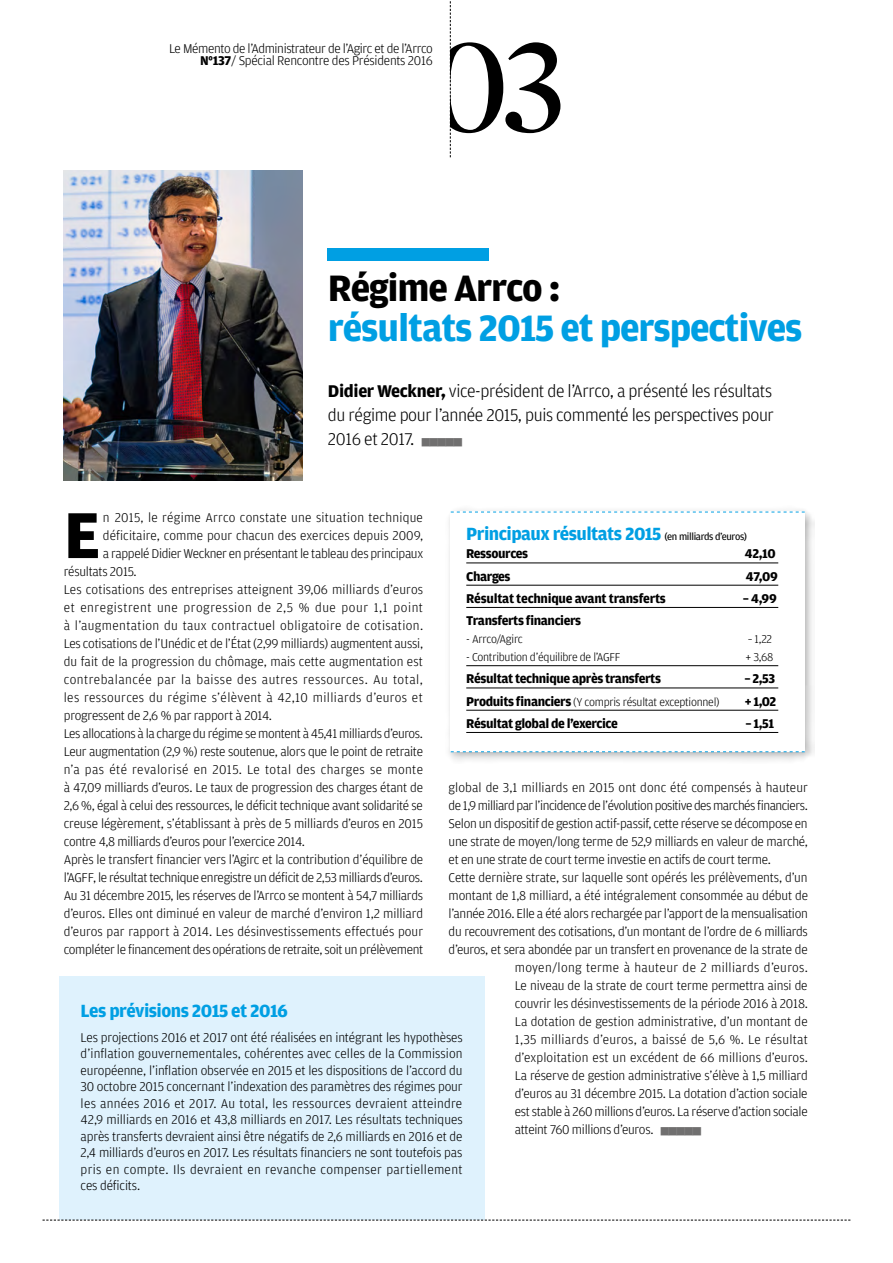
<style>
.page{position:relative;width:893px;height:1263px;background:#fff}
.page>*{position:absolute;margin:0;border:0;box-sizing:border-box;transform-origin:0 0}
.t1{font:141.15px "Mercury Display";color:#000}
.t2{font:700 68.85px "Amplitude";color:#000}
.t3{font:700 39px "Amplitude";letter-spacing:-.03em;color:#009fe3}
.t4{font:700 39px "Amplitude";letter-spacing:-.03em;color:#000}
.t5{font:700 18.75px "Amplitude";letter-spacing:-.03em;color:#009fe3}
.t6{font:300 18px/24px "Amplitude";letter-spacing:-.02em;color:#000;text-align:justify}
.t7{font:300 13.5px/16.5px "Amplitude";letter-spacing:-.015em;color:#000;text-align:right}
.t8{font:300 13.5px "Amplitude";letter-spacing:.005em;color:#000}
.t9{font:700 13.5px "Amplitude";letter-spacing:-.03em;color:#000}
.t10{font:300 13.5px "Amplitude";letter-spacing:.025em;color:#000}
.t11{font:300 13.5px "Amplitude";letter-spacing:.015em;color:#000}
.t12{font:300 13.5px "Amplitude";letter-spacing:-.035em;color:#000}
.t13{font:300 13.5px "Amplitude";letter-spacing:.035em;color:#000}
.t14{font:300 13.5px "Amplitude";letter-spacing:.03em;color:#000}
.t15{font:300 13.5px "Amplitude";letter-spacing:.04em;color:#000}
.t16{font:300 13.5px "Amplitude";letter-spacing:.01em;color:#000}
.t17{font:300 13.5px "Amplitude";letter-spacing:.02em;color:#000}
.t18{font:300 12px "Amplitude";letter-spacing:-.02em;color:#000}
.s1{font-weight:700}
.s2{color:#706f6f}
.s3{font-weight:400;font-size:10.5px;color:#000}
.s4{font-weight:700;font-size:13.5px}
</style>
<div class="page">
<svg style="left:450px;top:1px;width:1px;height:156px"></svg>
<div style="left:327px;top:248px;width:162px;height:13px;background:#009fe3"></div>
<div style="left:60px;top:976px;width:425px;height:244px;background:#dff2fd"></div>
<img style="left:64px;top:170px;width:239px;height:310px">
<div style="left:445px;top:506px;width:371px;height:258px;background:#000;opacity:.3"></div>
<div style="left:451px;top:512px;width:354px;height:240px;background:#fff"></div>
<svg style="left:451px;top:512px;width:354px;height:1px"></svg>
<svg style="left:451px;top:751px;width:354px;height:1px"></svg>
<hr style="left:466px;top:563px;width:312px;height:1px;background:#000">
<hr style="left:466px;top:585px;width:312px;height:1px;background:#000">
<hr style="left:466px;top:607px;width:312px;height:1px;background:#000">
<hr style="left:466px;top:665px;width:312px;height:1px;background:#000">
<hr style="left:466px;top:688px;width:312px;height:1px;background:#000">
<hr style="left:466px;top:710px;width:312px;height:1px;background:#000">
<hr style="left:466px;top:732px;width:312px;height:1px;background:#000">
<svg style="left:43px;top:1220px;width:807px;height:1px"></svg>
<h1 class="t1" style="left:430px;top:-13px;width:140px">03</h1>
<p class="t7" style="left:169px;top:43px;width:265px;line-height:12px">Le Mémento de l’Administrateur de l’Agirc et de l’Arrco<br><span class="s1">N°137</span>/ Spécial Rencontre des Présidents 2016</p>
<h3 class="t4" style="left:328px;top:266px;width:234px">Régime Arrco :</h3>
<h3 class="t3" style="left:328px;top:306px;width:476px">résultats 2015 et perspectives</h3>
<h3 class="t6" style="left:328px;top:379px;width:447px"><span class="s1">Didier Weckner,</span> vice-président de l’Arrco, a présenté les résultats du régime pour l’année 2015, puis commenté les perspectives pour 2016 et 2017. <span class="s2">■■■■■</span></h3>
<h2 class="t2" style="left:64px;top:497px;width:39px">E</h2>
<p class="t11" style="left:103px;top:510px;width:322px">n 2015, le régime Arrco constate une situation technique</p>
<h3 class="t5" style="left:466px;top:523px;width:282px">Principaux résultats 2015 <span class="s3">(en milliards d’euros)</span></h3>
<p class="t9" style="left:466px;top:546px;width:63px">Ressources</p>
<p class="t9" style="left:745px;top:546px;width:32px">42,10</p>
<p class="t9" style="left:466px;top:569px;width:46px">Charges</p>
<p class="t9" style="left:746px;top:569px;width:33px">47,09</p>
<p class="t9" style="left:466px;top:591px;width:201px">Résultat technique avant transferts</p>
<p class="t9" style="left:743px;top:591px;width:36px">– 4,99</p>
<p class="t9" style="left:466px;top:613px;width:117px">Transferts financiers</p>
<p class="t18" style="left:466px;top:632px;width:58px">- Arrco/Agirc</p>
<p class="t18" style="left:748px;top:632px;width:26px">– 1,22</p>
<p class="t18" style="left:466px;top:650px;width:156px">- Contribution d’équilibre de l’AGFF</p>
<p class="t18" style="left:745px;top:650px;width:29px">+ 3,68</p>
<p class="t9" style="left:466px;top:671px;width:196px">Résultat technique après transferts</p>
<p class="t9" style="left:744px;top:671px;width:32px">– 2,53</p>
<p class="t18" style="left:466px;top:695px;width:255px"><span class="s4">Produits financiers</span> (Y compris résultat exceptionnel)</p>
<p class="t9" style="left:745px;top:694px;width:33px">+ 1,02</p>
<p class="t9" style="left:466px;top:716px;width:153px">Résultat global de l’exercice</p>
<p class="t9" style="left:745px;top:716px;width:30px">– 1,51</p>
<p class="t8" style="left:103px;top:528px;width:322px">déficitaire, comme pour chacun des exercices depuis 2009,</p>
<p class="t7" style="left:103px;top:545px;width:322px">a rappelé Didier Weckner en présentant le tableau des principaux</p>
<p class="t7" style="left:64px;top:563px;width:74px">résultats 2015.</p>
<p class="t11" style="left:64px;top:582px;width:361px">Les cotisations des entreprises atteignent 39,06 milliards d’euros</p>
<p class="t15" style="left:64px;top:600px;width:361px">et enregistrent une progression de 2,5 % due pour 1,1 point</p>
<p class="t10" style="left:64px;top:618px;width:361px">à l’augmentation du taux contractuel obligatoire de cotisation.</p>
<p class="t7" style="left:64px;top:635px;width:361px">Les cotisations de l’Unédic et de l’État (2,99 milliards) augmentent aussi,</p>
<p class="t7" style="left:64px;top:653px;width:360px">du fait de la progression du chômage, mais cette augmentation est</p>
<p class="t13" style="left:64px;top:672px;width:361px">contrebalancée par la baisse des autres ressources. Au total,</p>
<p class="t10" style="left:64px;top:690px;width:361px">les ressources du régime s’élèvent à 42,10 milliards d’euros et</p>
<p class="t7" style="left:64px;top:707px;width:210px">progressent de 2,6 % par rapport à 2014.</p>
<p class="t7" style="left:64px;top:725px;width:361px">Les allocations à la charge du régime se montent à 45,41 milliards d’euros.</p>
<p class="t7" style="left:64px;top:743px;width:361px">Leur augmentation (2,9 %) reste soutenue, alors que le point de retraite</p>
<p class="t14" style="left:64px;top:762px;width:361px">n’a pas été revalorisé en 2015. Le total des charges se monte</p>
<p class="t7" style="left:64px;top:779px;width:361px">à 47,09 milliards d’euros. Le taux de progression des charges étant de</p>
<p class="t7" style="left:64px;top:797px;width:361px">2,6 %, égal à celui des ressources, le déficit technique avant solidarité se</p>
<p class="t7" style="left:64px;top:815px;width:361px">creuse légèrement, s’établissant à près de 5 milliards d’euros en 2015</p>
<p class="t7" style="left:64px;top:833px;width:243px">contre 4,8 milliards d’euros pour l’exercice 2014.</p>
<p class="t7" style="left:64px;top:851px;width:361px">Après le transfert financier vers l’Agirc et la contribution d’équilibre de</p>
<p class="t7" style="left:64px;top:869px;width:361px">l’AGFF, le résultat technique enregistre un déficit de 2,53 milliards d’euros.</p>
<p class="t7" style="left:64px;top:887px;width:361px">Au 31 décembre 2015, les réserves de l’Arrco se montent à 54,7 milliards</p>
<p class="t7" style="left:64px;top:905px;width:361px">d’euros. Elles ont diminué en valeur de marché d’environ 1,2 milliard</p>
<p class="t8" style="left:64px;top:924px;width:361px">d’euros par rapport à 2014. Les désinvestissements effectués pour</p>
<p class="t7" style="left:64px;top:941px;width:361px">compléter le financement des opérations de retraite, soit un prélèvement</p>
<p class="t8" style="left:449px;top:780px;width:361px">global de 3,1 milliards en 2015 ont donc été compensés à hauteur</p>
<p class="t12" style="left:449px;top:798px;width:361px">de 1,9 milliard par l’incidence de l’évolution positive des marchés financiers.</p>
<p class="t7" style="left:449px;top:815px;width:361px">Selon un dispositif de gestion actif-passif, cette réserve se décompose en</p>
<p class="t7" style="left:449px;top:833px;width:361px">une strate de moyen/long terme de 52,9 milliards en valeur de marché,</p>
<p class="t7" style="left:449px;top:851px;width:324px">et en une strate de court terme investie en actifs de court terme.</p>
<p class="t7" style="left:449px;top:869px;width:361px">Cette dernière strate, sur laquelle sont opérés les prélèvements, d’un</p>
<p class="t7" style="left:449px;top:887px;width:361px">montant de 1,8 milliard, a été intégralement consommée au début de</p>
<p class="t7" style="left:449px;top:905px;width:361px">l’année 2016. Elle a été alors rechargée par l’apport de la mensualisation</p>
<p class="t7" style="left:449px;top:923px;width:361px">du recouvrement des cotisations, d’un montant de l’ordre de 6 milliards</p>
<p class="t7" style="left:449px;top:941px;width:361px">d’euros, et sera abondée par un transfert en provenance de la strate de</p>
<p class="t10" style="left:515px;top:960px;width:295px">moyen/long terme à hauteur de 2 milliards d’euros.</p>
<p class="t7" style="left:515px;top:977px;width:294px">Le niveau de la strate de court terme permettra ainsi de</p>
<p class="t7" style="left:515px;top:995px;width:295px">couvrir les désinvestissements de la période 2016 à 2018.</p>
<p class="t7" style="left:515px;top:1013px;width:294px">La dotation de gestion administrative, d’un montant de</p>
<p class="t17" style="left:515px;top:1032px;width:295px">1,35 milliards d’euros, a baissé de 5,6 %. Le résultat</p>
<p class="t16" style="left:515px;top:1050px;width:295px">d’exploitation est un excédent de 66 millions d’euros.</p>
<p class="t7" style="left:515px;top:1067px;width:294px">La réserve de gestion administrative s’élève à 1,5 milliard</p>
<p class="t7" style="left:515px;top:1085px;width:294px">d’euros au 31 décembre 2015. La dotation d’action sociale</p>
<p class="t7" style="left:515px;top:1103px;width:295px">est stable à 260 millions d’euros. La réserve d’action sociale</p>
<p class="t7" style="left:515px;top:1121px;width:188px">atteint 760 millions d’euros. <span class="s2">■■■■■</span></p>
<h3 class="t5" style="left:81px;top:1000px;width:209px">Les prévisions 2015 et 2016</h3>
<p class="t7" style="left:81px;top:1029px;width:384px;text-align:justify">Les projections 2016 et 2017 ont été réalisées en intégrant les hypothèses d’inflation gouvernementales, cohérentes avec celles de la Commission européenne, l’inflation observée en 2015 et les dispositions de l’accord du 30 octobre 2015 concernant l’indexation des paramètres des régimes pour les années 2016 et 2017. Au total, les ressources devraient atteindre 42,9 milliards en 2016 et 43,8 milliards en 2017. Les résultats techniques après transferts devraient ainsi être négatifs de 2,6 milliards en 2016 et de 2,4 milliards d’euros en 2017. Les résultats financiers ne sont toutefois pas pris en compte. Ils devraient en revanche compenser partiellement ces déficits.</p>
</div>
